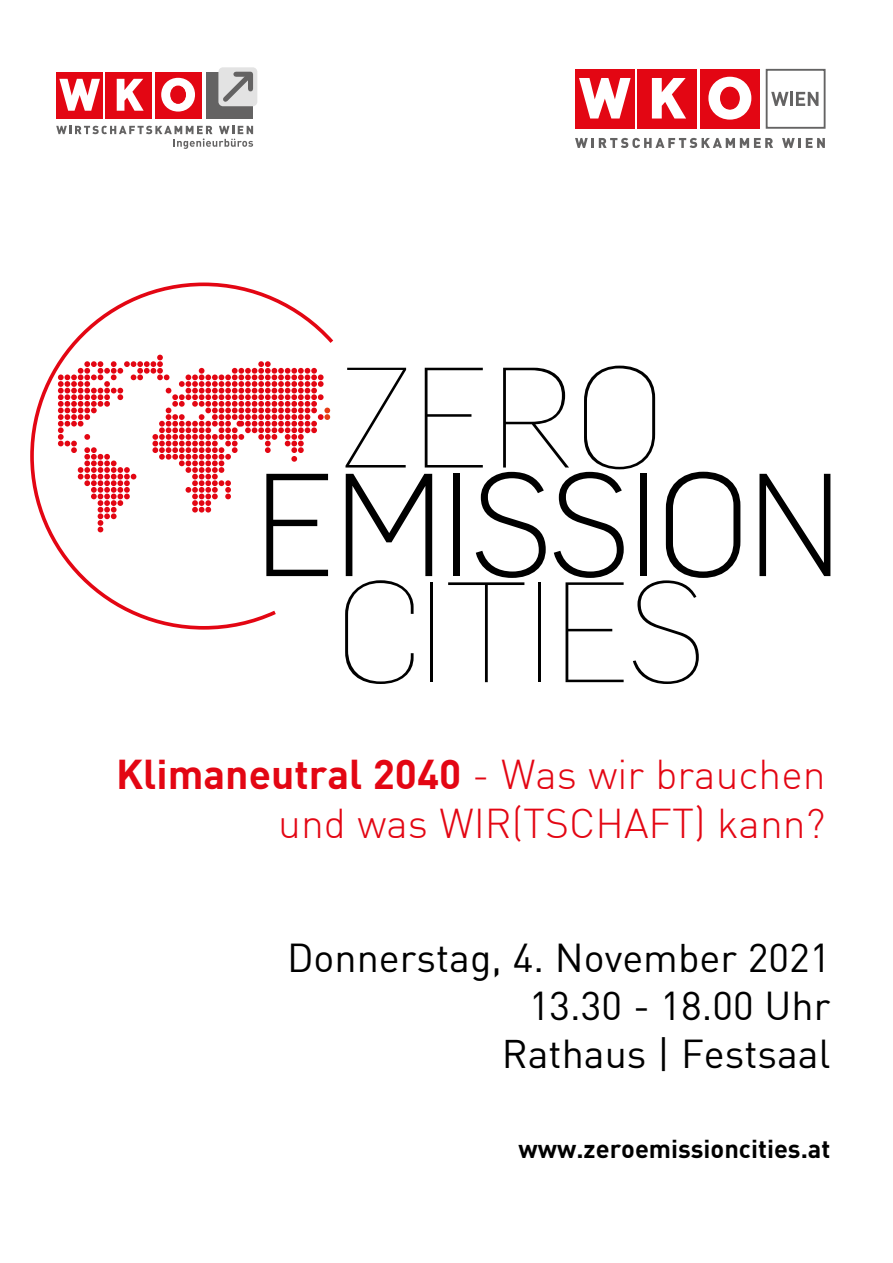
<style>
.page{position:relative;width:893px;height:1263px;background:#fff}
.page>*{position:absolute;margin:0;border:0;box-sizing:border-box;transform-origin:0 0}
.t1{font:300 40.8px/48.9px "DIN";color:#e30613;text-align:right}
.t2{font:39.45px/48px "DIN";color:#000;text-align:right}
.t3{font:700 25.35px "DIN";color:#000}
.s1{font-weight:700}
</style>
<div class="page">
<div style="left:155px;top:72px;width:47px;height:47px;background:#e30613"></div>
<div style="left:105px;top:72px;width:47px;height:47px;background:#e30613"></div>
<svg style="left:117px;top:79px;width:27px;height:32px"></svg>
<div style="left:56px;top:72px;width:47px;height:47px;background:#e30613"></div>
<svg style="left:59px;top:79px;width:41px;height:32px"></svg>
<svg style="left:161px;top:78px;width:34px;height:34px"></svg>
<div style="left:171px;top:86px;width:14px;height:17px;background:#e30613;border-radius:50%"></div>
<div style="left:170px;top:86px;width:16px;height:18px;border:1px solid #e30613;border-radius:50%"></div>
<div style="left:206px;top:72px;width:47px;height:47px;background:#646363"></div>
<div style="left:218px;top:67px;width:39px;height:39px;background:#ececec;border-radius:5px"></div>
<svg style="left:218px;top:68px;width:39px;height:38px"></svg>
<svg style="left:56px;top:126px;width:197px;height:23px"></svg>
<svg style="left:759px;top:474px;width:71px;height:102px"></svg>
<svg style="left:345px;top:366px;width:395px;height:318px"></svg>
<svg style="left:30px;top:282px;width:303px;height:348px"></svg>
<div style="left:700px;top:69px;width:60px;height:60px;background:#e30613"></div>
<div style="left:638px;top:69px;width:59px;height:60px;background:#e30613"></div>
<svg style="left:652px;top:78px;width:34px;height:41px"></svg>
<div style="left:575px;top:69px;width:60px;height:60px;background:#e30613"></div>
<svg style="left:579px;top:78px;width:52px;height:41px"></svg>
<svg style="left:708px;top:77px;width:43px;height:43px"></svg>
<svg style="left:766px;top:69px;width:59px;height:60px"></svg>
<svg style="left:575px;top:138px;width:198px;height:10px"></svg>
<svg style="left:782px;top:138px;width:43px;height:10px"></svg>
<p class="t1" style="left:116px;top:749px;width:711px"><span class="s1">Klimaneutral 2040</span> - Was wir brauchen und was WIR(TSCHAFT) kann?</p>
<p class="t2" style="left:287px;top:933px;width:545px">Donnerstag, 4. November 2021<br>13.30 - 18.00 Uhr<br>Rathaus | Festsaal</p>
<p class="t3" style="left:519px;top:1132px;width:313px">www.zeroemissioncities.at</p>
</div>
